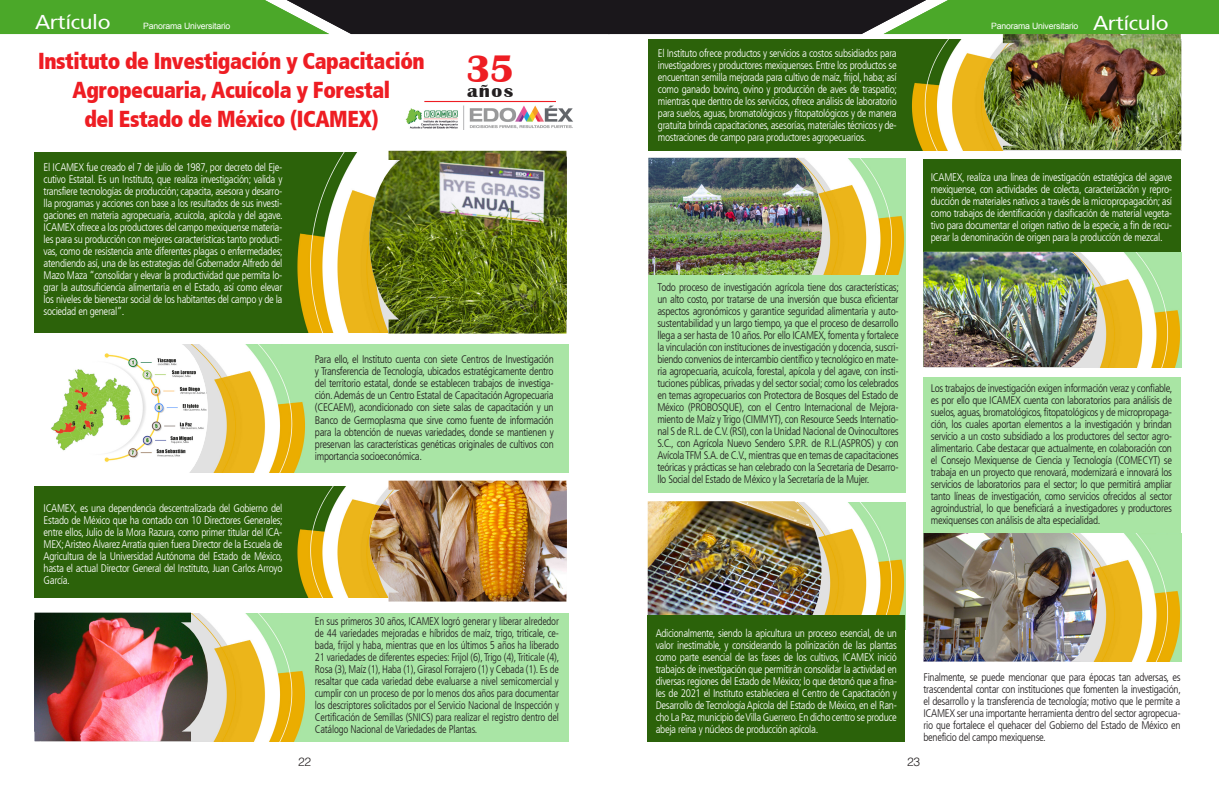
<style>
.page{position:relative;width:1219px;height:794px;background:#fff}
.page>*{position:absolute;margin:0;border:0;box-sizing:border-box;transform-origin:0 0}
.t1{font:900 condensed 23px/29px "Frutiger";letter-spacing:-.02em;color:#ee1d23;text-align:center;scale:.93 1}
.t2{font:20px "Frutiger SAIN Rmv 1 Roman";letter-spacing:-.02em;color:#fff;scale:1.06 1}
.t3{font:700 18px "Britannic";color:#231f20;scale:1.11 1}
.t4{font:300 12px "Helvetica LT Std";color:#231f20}
.t5{font:300 condensed 11px/12px "Frutiger LT";letter-spacing:-.03em;color:#231f20;text-align:justify}
.t6{font:300 condensed 11px/12px "Frutiger LT";letter-spacing:-.03em;color:#fff;text-align:justify}
.t7{font:300 condensed 11px/12px "Frutiger LT";letter-spacing:-.03em;color:#231f20;text-align:justify;scale:.96 1}
.t8{font:8.7px "Arial";letter-spacing:-.02em;color:#fff}
</style>
<div class="page">
<img style="left:0;top:0;width:1219px;height:741px">
<img style="left:369px;top:480px;width:198px;height:121px">
<div style="left:648px;top:615px;width:257px;height:126px;background:#2b620a"></div>
<div style="left:648px;top:275px;width:257px;height:218px;background:#a9e5a4"></div>
<img style="left:403px;top:102px;width:174px;height:27px">
<hr style="left:424px;top:101px;width:132px;height:1px;background:#ee1d23">
<h2 class="t2" style="left:35px;top:10px;width:73px">Art’culo</h2>
<p class="t8" style="left:143px;top:20px;width:89px">Panorama Universitario</p>
<p class="t8" style="left:991px;top:20px;width:89px">Panorama Universitario</p>
<h2 class="t2" style="left:1093px;top:11px;width:73px">Art’culo</h2>
<h1 class="t1" style="left:38px;top:46px;width:417px">Instituto de Investigación y Capacitación<br>Agropecuaria, Acuícola y Forestal<br>del Estado de México (ICAMEX)</h1>
<p class="t6" style="left:44px;top:161px;width:241px">El ICAMEX fue creado el 7 de julio de 1987, por decreto del Eje&shy;cutivo Estatal. Es un Instituto, que realiza investigación; valida y transfiere tecnologías de producción; capacita, asesora y desarro&shy;lla programas y acciones con base a los resultados de sus investi&shy;gaciones en materia agropecuaria, acuícola, apícola y del agave.<br>ICAMEX ofrece a los productores del campo mexiquense materia&shy;les para su producción con mejores características tanto producti&shy;vas, como de resistencia ante diferentes plagas o enfermedades; atendiendo así, una de las estrategias del Gobernador Alfredo del Mazo Maza “consolidar y elevar la productividad que permita lo&shy;grar la autosuficiencia alimentaria en el Estado, así como elevar los niveles de bienestar social de los habitantes del campo y de la sociedad en general”.</p>
<h3 class="t3" style="left:466px;top:81px;width:45px"><sup>35</sup>años</h3>
<p class="t6" style="left:44px;top:502px;width:241px">ICAMEX, es una dependencia descentralizada del Gobierno del Estado de México que ha contado con 10 Directores Generales; entre ellos, Julio de la Mora Razura, como primer titular del ICA-MEX; Aristeo Álvarez Arratia quien fuera Director de la Escuela de Agricultura de la Universidad Autónoma del Estado de México, hasta el actual Director General del Instituto, Juan Carlos Arroyo García.</p>
<p class="t5" style="left:315px;top:354px;width:240px">Para ello, el Instituto cuenta con siete Centros de Investigación y Transferencia de Tecnología, ubicados estratégicamente dentro del territorio estatal, donde se establecen trabajos de investiga&shy;ción. Además de un Centro Estatal de Capacitación Agropecuaria (CECAEM), acondicionado con siete salas de capacitación y un Banco de Germoplasma que sirve como fuente de información para la obtención de nuevas variedades, donde se mantienen y preservan las características genéticas originales de cultivos con importancia socioeconómica.</p>
<p class="t7" style="left:315px;top:615px;width:256px">En sus primeros 30 años, ICAMEX logró generar y liberar alrededor de 44 variedades mejoradas e híbridos de maíz, trigo, triticale, ce&shy;bada, frijol y haba, mientras que en los últimos 5 años ha liberado 21 variedades de diferentes especies: Frijol (6), Trigo (4), Triticale (4), Rosa (3), Maíz (1), Haba (1), Girasol Forrajero (1) y Cebada (1). Es de resaltar que cada variedad debe evaluarse a nivel semicomercial y cumplir con un proceso de por lo menos dos años para documentar los descriptores solicitados por el Servicio Nacional de Inspección y Certificación de Semillas (SNICS) para realizar el registro dentro del Catálogo Nacional de Variedades de Plantas.</p>
<p class="t6" style="left:658px;top:48px;width:241px">El Instituto ofrece productos y servicios a costos subsidiados para investigadores y productores mexiquenses. Entre los productos se encuentran semilla mejorada para cultivo de maíz, frijol, haba; así como ganado bovino, ovino y producción de aves de traspatio; mientras que dentro de los servicios, ofrece análisis de laboratorio para suelos, aguas, bromatológicos y fitopatológicos y de manera gratuita brinda capacitaciones, asesorías, materiales técnicos y de&shy;mostraciones de campo para productores agropecuarios.</p>
<p class="t5" style="left:657px;top:281px;width:243px">Todo proceso de investigación agrícola tiene dos características; un alto costo, por tratarse de una inversión que busca eficientar aspectos agronómicos y garantice seguridad alimentaria y auto&shy;sustentabilidad y un largo tiempo, ya que el proceso de desarrollo llega a ser hasta de 10 años. Por ello ICAMEX, fomenta y fortalece la vinculación con instituciones de investigación y docencia, suscri&shy;biendo convenios de intercambio científico y tecnológico en mate&shy;ria agropecuaria, acuícola, forestal, apícola y del agave, con insti&shy;tuciones públicas, privadas y del sector social; como los celebrados en temas agropecuarios con Protectora de Bosques del Estado de México (PROBOSQUE), con el Centro Internacional de Mejora&shy;miento de Maíz y Trigo (CIMMYT), con Resource Seeds Internatio&shy;nal S de R.L. de C.V. (RSI), con la Unidad Nacional de Ovinocultores S.C., con Agrícola Nuevo Sendero S.P.R. de R.L.(ASPROS) y con Avícola TFM S.A. de C.V., mientras que en temas de capacitaciones teóricas y prácticas se han celebrado con la Secretaria de Desarro&shy;llo Social del Estado de México y la Secretaría de la Mujer.</p>
<p class="t6" style="left:931px;top:172px;width:243px">ICAMEX, realiza una línea de investigación estratégica del agave mexiquense, con actividades de colecta, caracterización y repro&shy;ducción de materiales nativos a través de la micropropagación; así como trabajos de identificación y clasificación de material vegeta&shy;tivo para documentar el origen nativo de la especie, a fin de recu&shy;perar la denominación de origen para la producción de mezcal.</p>
<p class="t5" style="left:931px;top:382px;width:243px">Los trabajos de investigación exigen información veraz y confiable, es por ello que ICAMEX cuenta con laboratorios para análisis de suelos, aguas, bromatológicos, fitopatológicos y de micropropaga&shy;ción, los cuales aportan elementos a la investigación y brindan servicio a un costo subsidiado a los productores del sector agro&shy;alimentario. Cabe destacar que actualmente, en colaboración con el Consejo Mexiquense de Ciencia y Tecnología (COMECYT) se trabaja en un proyecto que renovará, modernizará e innovará los servicios de laboratorios para el sector; lo que permitirá ampliar tanto líneas de investigación, como servicios ofrecidos al sector agroindustrial, lo que beneficiará a investigadores y productores mexiquenses con análisis de alta especialidad.</p>
<p class="t6" style="left:656px;top:627px;width:243px">Adicionalmente, siendo la apicultura un proceso esencial, de un valor inestimable, y considerando la polinización de las plantas como parte esencial de las fases de los cultivos, ICAMEX inició trabajos de investigación que permitirán consolidar la actividad en diversas regiones del Estado de México; lo que detonó que a fina&shy;les de 2021 el Instituto estableciera el Centro de Capacitación y Desarrollo de Tecnología Apícola del Estado de México, en el Ran&shy;cho La Paz, municipio de Villa Guerrero. En dicho centro se produce abeja reina y núcleos de producción apícola.</p>
<p class="t5" style="left:923px;top:671px;width:259px">Finalmente, se puede mencionar que para épocas tan adversas, es trascendental contar con instituciones que fomenten la investigación, el desarrollo y la transferencia de tecnología; motivo que le permite a ICAMEX ser una importante herramienta dentro del sector agropecua&shy;rio que fortalece el quehacer del Gobierno del Estado de México en beneficio del campo mexiquense.</p>
<p class="t4" style="left:298px;top:754px;width:15px">22</p>
<p class="t4" style="left:907px;top:754px;width:15px">23</p>
</div>
